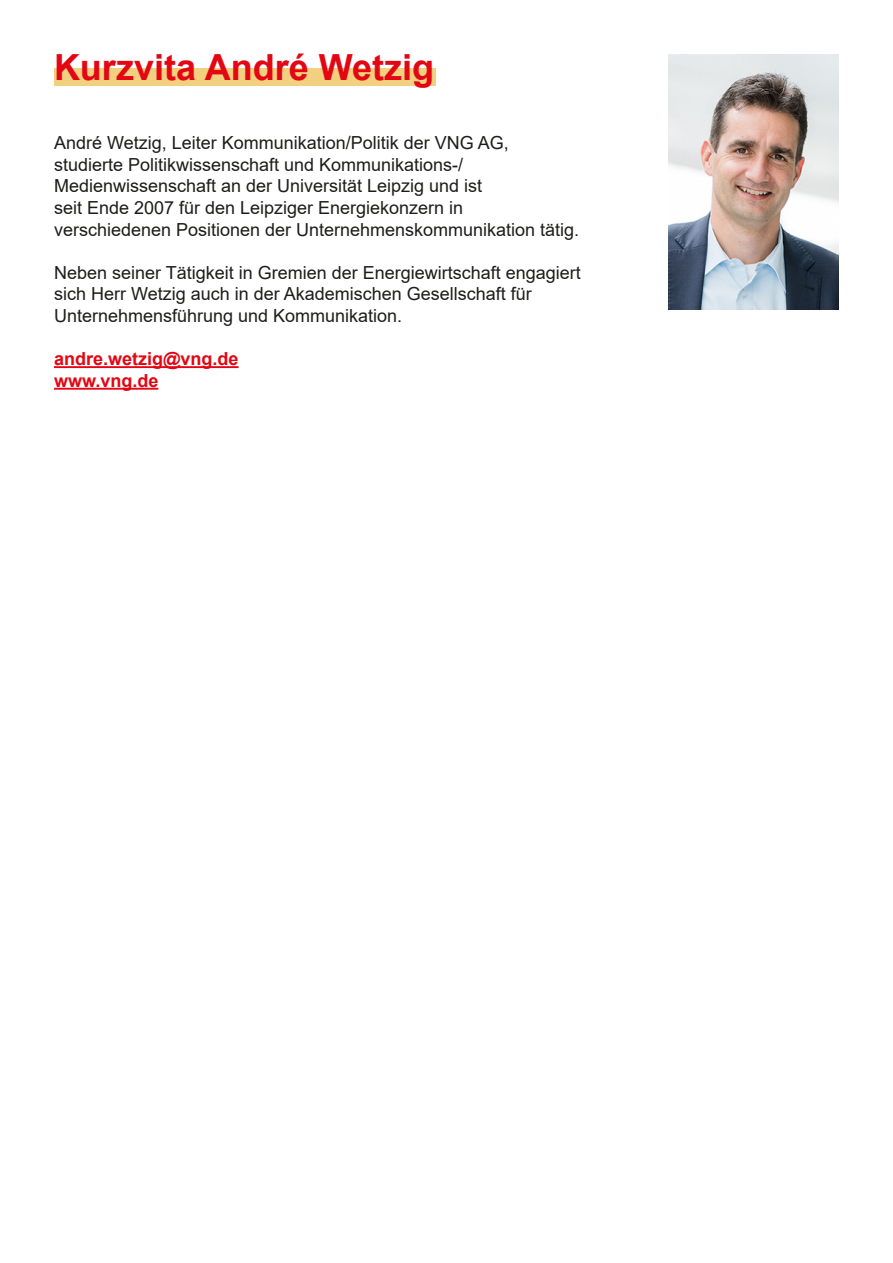
<style>
.page{position:relative;width:893px;height:1263px;background:#fff}
.page>*{position:absolute;margin:0;border:0;box-sizing:border-box;transform-origin:0 0}
.t1{font:700 36px "Arial";color:#e30613}
.t2{font:18px/21.6px "Arial";color:#1d1d1b}
.t3{font:700 18px "Arial";color:#e30613}
</style>
<div class="page">
<div style="left:54px;top:68px;width:382px;height:17px;background:#f2d080"></div>
<hr style="left:54px;top:366px;width:185px;height:2px;background:#e30613">
<hr style="left:54px;top:388px;width:104px;height:2px;background:#e30613">
<img style="left:669px;top:54px;width:170px;height:255px">
<p class="t1" style="left:54px;top:42px;width:382px">Kurzvita André Wetzig</p>
<p class="t2" style="left:54px;top:132px;width:527px">André Wetzig, Leiter Kommunikation/Politik der VNG AG, studierte Politikwissenschaft und Kommunikations-/ Medienwissenschaft an der Universität Leipzig und ist<br>seit Ende 2007 für den Leipziger Energiekonzern in verschiedenen Positionen der Unternehmenskommunikation tätig.</p>
<p class="t2" style="left:54px;top:262px;width:528px">Neben seiner Tätigkeit in Gremien der Energiewirtschaft engagiert sich Herr Wetzig auch in der Akademischen Gesellschaft für<br>Unternehmensführung und Kommunikation.</p>
<p class="t3" style="left:54px;top:346px;width:186px">andre.wetzig@vng.de</p>
<p class="t3" style="left:54px;top:368px;width:106px">www.vng.de</p>
</div>
